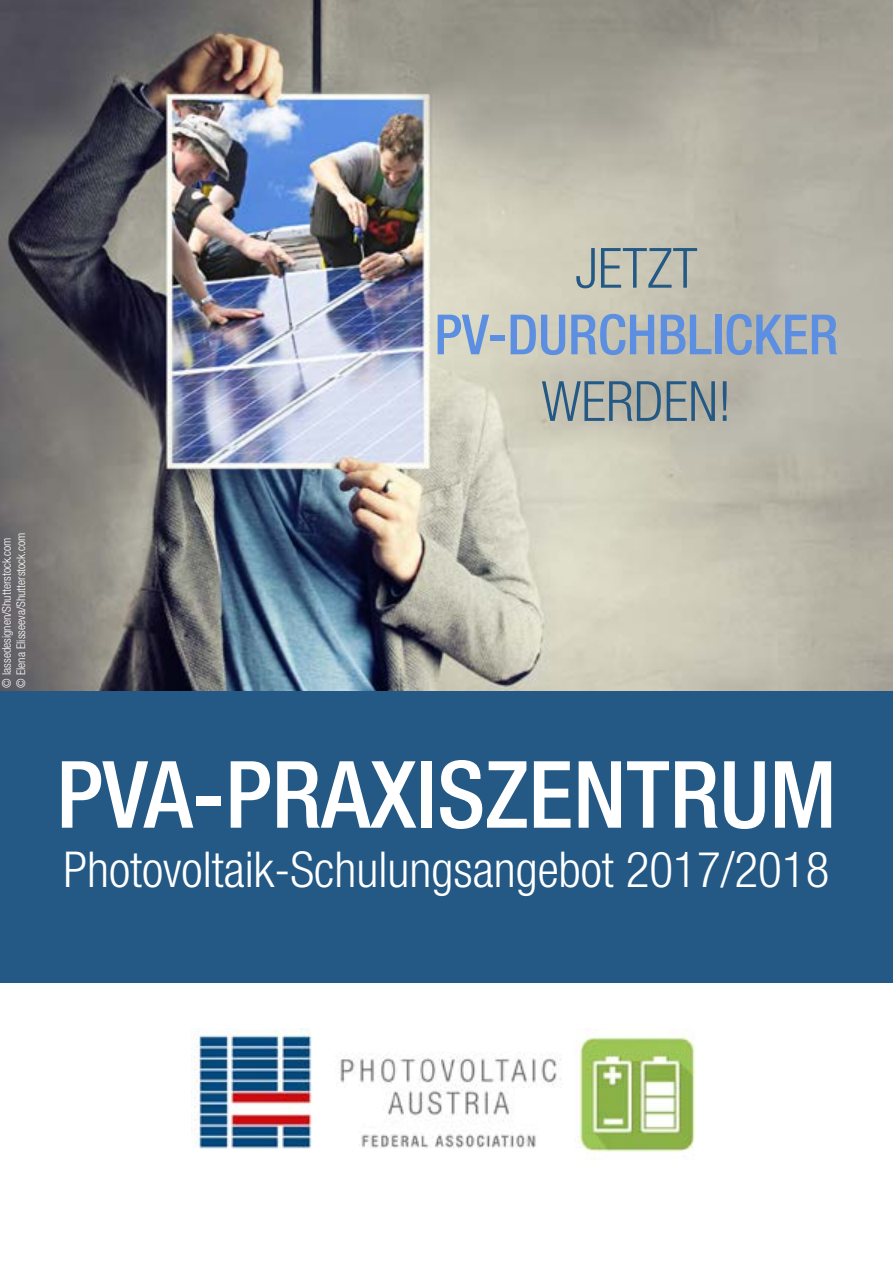
<style>
.page{position:relative;width:893px;height:1263px;background:#fff}
.page>*{position:absolute;margin:0;border:0;box-sizing:border-box;transform-origin:0 0}
.t1{font:500 condensed 93px "Helvetica Neue LT Std";color:#fff}
.t2{font:500 condensed 55.5px "Helvetica Neue LT Std";color:#5c8fe2}
.t3{font:300 condensed 55.5px "Helvetica Neue LT Std";color:#245985}
.t4{font:300 condensed 49.5px "Helvetica Neue LT Std";color:#fff}
.t5{font:300 condensed 12px/14.4px "Helvetica Neue LT Std";color:#fff}
</style>
<div class="page">
<img style="left:0;top:0;width:893px;height:691px">
<div style="left:0;top:691px;width:893px;height:291px;background:#245985"></div>
<img style="left:191px;top:1028px;width:505px;height:131px">
<h2 class="t3" style="left:575px;top:236px;width:124px">JETZT</h2>
<h2 class="t2" style="left:434px;top:301px;width:405px">PV-DURCHBLICKER</h2>
<h2 class="t3" style="left:541px;top:369px;width:192px">WERDEN!</h2>
<p class="t5" style="left:-1px;top:688px;width:156px;rotate:-90deg">© lassedesignen/Shutterstock.com © Elena Elisseeva/Shutterstock.com</p>
<h1 class="t1" style="left:56px;top:739px;width:782px">PVA-PRAXISZENTRUM</h1>
<h3 class="t4" style="left:63px;top:841px;width:768px">Photovoltaik-Schulungsangebot 2017/2018</h3>
</div>
